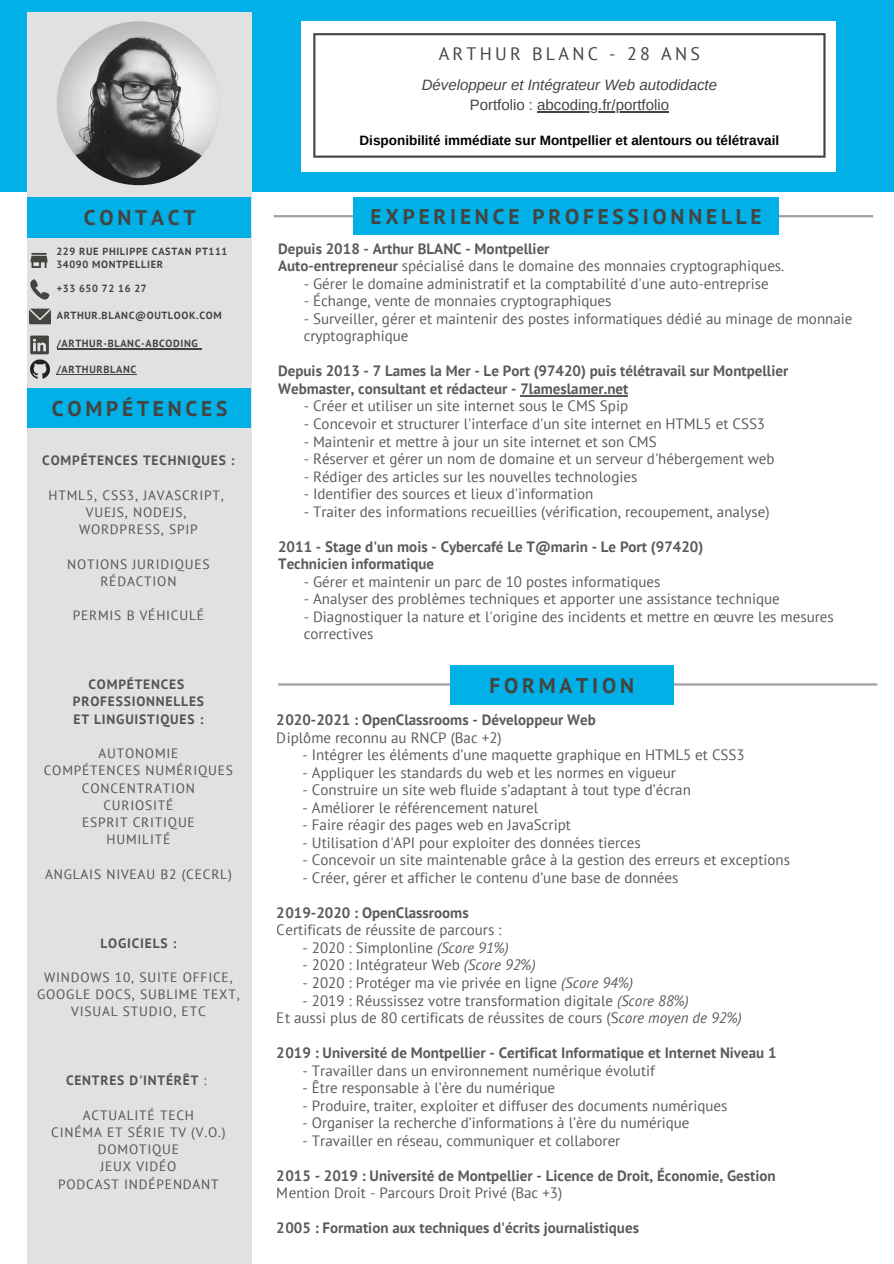
<style>
.page{position:relative;width:894px;height:1264px;background:#fff}
.page>*{position:absolute;margin:0;border:0;box-sizing:border-box;transform-origin:0 0}
.t1{font:700 21.15px "PT Sans";letter-spacing:.18em;color:#444440}
.t2{font:18px "PT Sans";letter-spacing:.18em;color:#444440}
.t3{font:15px/17.5px "PT Sans";color:#000}
.t4{font:700 15px/17.5px "PT Sans";color:#000}
.t5{font:italic 15px "Arimo";color:#444440}
.t6{font:15px "Arimo";color:#444440}
.t7{font:13.5px/17.2px "PT Sans";letter-spacing:.06em;color:#545454;text-align:center}
.t8{font:700 13.5px "PT Sans";letter-spacing:.06em;color:#545454}
.t9{font:700 13.5px "Arimo";color:#000}
.t10{font:700 10.35px "PT Sans";letter-spacing:.06em;color:#444440}
.s1{font-weight:400}
.s2{font-style:italic}
</style>
<div class="page">
<div style="left:0;top:0;width:893px;height:191px;background:#00b0e7"></div>
<div style="left:27px;top:12px;width:224px;height:1251px;background:#e1e1e1"></div>
<img style="left:57px;top:21px;width:164px;height:164px;border-radius:50%">
<svg style="left:278px;top:683px;width:599px;height:2px"></svg>
<div style="left:450px;top:665px;width:223px;height:40px;background:#00b0e7"></div>
<div style="left:301px;top:21px;width:535px;height:150px;background:#fff"></div>
<svg style="left:313px;top:33px;width:512px;height:125px"></svg>
<svg style="left:274px;top:215px;width:598px;height:2px"></svg>
<div style="left:353px;top:198px;width:426px;height:37px;background:#00b0e7"></div>
<hr style="left:520px;top:395px;width:108px;height:1px;background:#000">
<div style="left:28px;top:388px;width:223px;height:40px;background:#00b0e7"></div>
<div style="left:28px;top:198px;width:223px;height:39px;background:#00b0e7"></div>
<svg style="left:31px;top:253px;width:16px;height:15px"></svg>
<svg style="left:29px;top:308px;width:22px;height:16px"></svg>
<svg style="left:30px;top:279px;width:19px;height:20px"></svg>
<svg style="left:30px;top:335px;width:19px;height:19px"></svg>
<img style="left:30px;top:359px;width:19px;height:19px">
<hr style="left:537px;top:111px;width:132px;height:1px;background:#444440">
<hr style="left:57px;top:348px;width:141px;height:1px;background:#444440">
<hr style="left:57px;top:373px;width:80px;height:1px;background:#444440">
<p class="t1" style="left:84px;top:204px;width:113px">CONTACT</p>
<p class="t10" style="left:56px;top:245px;width:172px">229 RUE PHILIPPE CASTAN PT111</p>
<p class="t10" style="left:56px;top:257px;width:108px">34090 MONTPELLIER</p>
<p class="t10" style="left:57px;top:281px;width:92px">+33 650 72 16 27</p>
<p class="t10" style="left:57px;top:308px;width:166px">ARTHUR.BLANC@OUTLOOK.COM</p>
<p class="t10" style="left:57px;top:336px;width:143px">/ARTHUR-BLANC-ABCODING</p>
<p class="t10" style="left:57px;top:362px;width:81px">/ARTHURBLANC</p>
<p class="t1" style="left:52px;top:394px;width:177px">COMPÉTENCES</p>
<p class="t8" style="left:42px;top:451px;width:194px">COMPÉTENCES TECHNIQUES :</p>
<p class="t7" style="left:48px;top:486px;width:177px">HTML5, CSS3, JAVASCRIPT,</p>
<p class="t7" style="left:86px;top:503px;width:102px">VUEJS, NODEJS,</p>
<p class="t7" style="left:79px;top:520px;width:120px">WORDPRESS, SPIP</p>
<p class="t7" style="left:67px;top:555px;width:144px">NOTIONS JURIDIQUES</p>
<p class="t7" style="left:100px;top:572px;width:77px">RÉDACTION</p>
<p class="t7" style="left:73px;top:606px;width:133px">PERMIS B VÉHICULÉ</p>
<p class="t8" style="left:88px;top:675px;width:97px">COMPÉTENCES</p>
<p class="t8" style="left:73px;top:692px;width:133px">PROFESSIONNELLES</p>
<p class="t8" style="left:74px;top:710px;width:131px">ET LINGUISTIQUES :</p>
<p class="t7" style="left:98px;top:744px;width:82px">AUTONOMIE</p>
<p class="t7" style="left:44px;top:761px;width:191px">COMPÉTENCES NUMÉRIQUES</p>
<p class="t7" style="left:82px;top:778px;width:114px">CONCENTRATION</p>
<p class="t7" style="left:103px;top:796px;width:72px">CURIOSITÉ</p>
<p class="t7" style="left:82px;top:813px;width:114px">ESPRIT CRITIQUE</p>
<p class="t7" style="left:106px;top:830px;width:65px">HUMILITÉ</p>
<p class="t7" style="left:45px;top:865px;width:188px">ANGLAIS NIVEAU B2 (CECRL)</p>
<p class="t8" style="left:100px;top:933px;width:77px">LOGICIELS :</p>
<p class="t7" style="left:37px;top:968px;width:204px">WINDOWS 10, SUITE OFFICE,<br>GOOGLE DOCS, SUBLIME TEXT,<br>VISUAL STUDIO, ETC</p>
<p class="t8" style="left:66px;top:1071px;width:142px">CENTRES D'INTÉRÊT <span class="s1">:</span></p>
<p class="t7" style="left:83px;top:1106px;width:113px">ACTUALITÉ TECH</p>
<p class="t7" style="left:51px;top:1123px;width:176px">CINÉMA ET SÉRIE TV (V.O.)</p>
<p class="t7" style="left:98px;top:1140px;width:83px">DOMOTIQUE</p>
<p class="t7" style="left:100px;top:1157px;width:78px">JEUX VIDÉO</p>
<p class="t7" style="left:58px;top:1174px;width:162px">PODCAST INDÉPENDANT</p>
<p class="t2" style="left:438px;top:41px;width:262px">ARTHUR BLANC - 28 ANS</p>
<p class="t5" style="left:421px;top:76px;width:297px">Développeur et Intégrateur Web autodidacte</p>
<p class="t6" style="left:469px;top:96px;width:201px">Portfolio : abcoding.fr/portfolio</p>
<p class="t9" style="left:359px;top:133px;width:421px">Disponibilité immédiate sur Montpellier et alentours ou télétravail</p>
<p class="t1" style="left:370px;top:202px;width:392px">EXPERIENCE PROFESSIONNELLE</p>
<p class="t4" style="left:278px;top:239px;width:507px">Depuis 2018 - Arthur BLANC - Montpellier<br>Auto-entrepreneur <span class="s1">spécialisé dans le domaine des monnaies cryptographiques.</span></p>
<p class="t3" style="left:303px;top:274px;width:466px">- Gérer le domaine administratif et la comptabilité d'une auto-entreprise</p>
<p class="t3" style="left:303px;top:292px;width:309px">- Échange, vente de monnaies cryptographiques</p>
<p class="t3" style="left:303px;top:309px;width:550px">- Surveiller, gérer et maintenir des postes informatiques dédié au minage de monnaie cryptographique</p>
<p class="t4" style="left:278px;top:362px;width:511px">Depuis 2013 - 7 Lames la Mer - Le Port (97420) puis télétravail sur Montpellier<br>Webmaster, consultant et rédacteur - 7lameslamer.net</p>
<p class="t3" style="left:303px;top:397px;width:326px">- Créer et utiliser un site internet sous le CMS Spip</p>
<p class="t3" style="left:303px;top:414px;width:463px">- Concevoir et structurer l'interface d'un site internet en HTML5 et CSS3</p>
<p class="t3" style="left:303px;top:432px;width:354px">- Maintenir et mettre à jour un site internet et son CMS</p>
<p class="t3" style="left:303px;top:449px;width:472px">- Réserver et gérer un nom de domaine et un serveur d'hébergement web</p>
<p class="t3" style="left:303px;top:467px;width:335px">- Rédiger des articles sur les nouvelles technologies</p>
<p class="t3" style="left:303px;top:485px;width:291px">- Identifier des sources et lieux d'information</p>
<p class="t3" style="left:303px;top:502px;width:467px">- Traiter des informations recueillies (vérification, recoupement, analyse)</p>
<p class="t4" style="left:278px;top:537px;width:426px">2011 - Stage d'un mois - Cybercafé Le T@marin - Le Port (97420)<br>Technicien informatique</p>
<p class="t3" style="left:303px;top:572px;width:358px">- Gérer et maintenir un parc de 10 postes informatiques</p>
<p class="t3" style="left:303px;top:590px;width:477px">- Analyser des problèmes techniques et apporter une assistance technique</p>
<p class="t3" style="left:303px;top:607px;width:531px">- Diagnostiquer la nature et l'origine des incidents et mettre en œuvre les mesures correctives</p>
<p class="t1" style="left:489px;top:671px;width:146px">FORMATION</p>
<p class="t4" style="left:277px;top:710px;width:320px">2020-2021 : OpenClassrooms - Développeur Web</p>
<p class="t3" style="left:277px;top:728px;width:226px">Diplôme reconnu au RNCP (Bac +2)</p>
<p class="t3" style="left:302px;top:745px;width:443px">- Intégrer les éléments d’une maquette graphique en HTML5 et CSS3</p>
<p class="t3" style="left:302px;top:763px;width:375px">- Appliquer les standards du web et les normes en vigueur</p>
<p class="t3" style="left:302px;top:780px;width:390px">- Construire un site web fluide s’adaptant à tout type d’écran</p>
<p class="t3" style="left:302px;top:798px;width:237px">- Améliorer le référencement naturel</p>
<p class="t3" style="left:302px;top:815px;width:270px">- Faire réagir des pages web en JavaScript</p>
<p class="t3" style="left:302px;top:833px;width:340px">- Utilisation d'API pour exploiter des données tierces</p>
<p class="t3" style="left:302px;top:851px;width:489px">- Concevoir un site maintenable grâce à la gestion des erreurs et exceptions</p>
<p class="t3" style="left:302px;top:868px;width:377px">- Créer, gérer et afficher le contenu d’une base de données</p>
<p class="t4" style="left:277px;top:903px;width:193px">2019-2020 : OpenClassrooms</p>
<p class="t3" style="left:277px;top:921px;width:226px">Certificats de réussite de parcours :</p>
<p class="t3" style="left:302px;top:938px;width:208px">- 2020 : Simplonline <span class="s2">(Score 91%)</span></p>
<p class="t3" style="left:302px;top:956px;width:234px">- 2020 : Intégrateur Web <span class="s2">(Score 92%)</span></p>
<p class="t3" style="left:302px;top:973px;width:332px">- 2020 : Protéger ma vie privée en ligne <span class="s2">(Score 94%)</span></p>
<p class="t3" style="left:277px;top:991px;width:466px;text-indent:26px">- 2019 : Réussissez votre transformation digitale <span class="s2">(Score 88%)<br></span>Et aussi plus de 80 certificats de réussites de cours (S<span class="s2">core moyen de 92%)</span></p>
<p class="t4" style="left:277px;top:1043px;width:501px">2019 : Université de Montpellier - Certificat Informatique et Internet Niveau 1</p>
<p class="t3" style="left:302px;top:1061px;width:354px">- Travailler dans un environnement numérique évolutif</p>
<p class="t3" style="left:302px;top:1078px;width:254px">- Être responsable à l’ère du numérique</p>
<p class="t3" style="left:302px;top:1096px;width:426px">- Produire, traiter, exploiter et diffuser des documents numériques</p>
<p class="t3" style="left:302px;top:1113px;width:388px">- Organiser la recherche d’informations à l’ère du numérique</p>
<p class="t3" style="left:302px;top:1131px;width:319px">- Travailler en réseau, communiquer et collaborer</p>
<p class="t4" style="left:277px;top:1166px;width:500px">2015 - 2019 : Université de Montpellier - Licence de Droit, Économie, Gestion</p>
<p class="t3" style="left:277px;top:1183px;width:287px">Mention Droit - Parcours Droit Privé (Bac +3)</p>
<p class="t4" style="left:277px;top:1219px;width:363px">2005 : Formation aux techniques d'écrits journalistiques</p>
</div>
